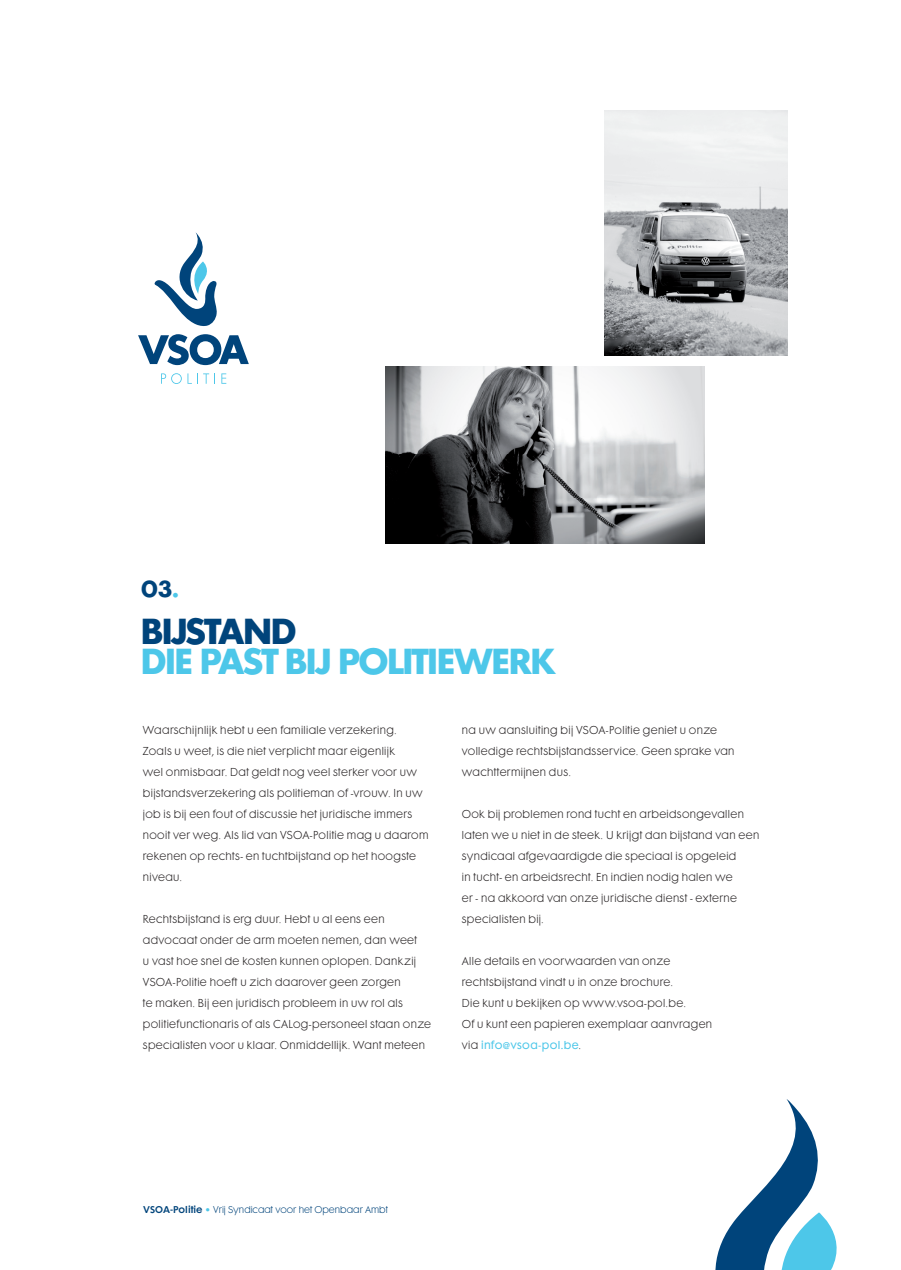
<style>
.page{position:relative;width:901px;height:1270px;background:#fff}
.page>*{position:absolute;margin:0;border:0;box-sizing:border-box;transform-origin:0 0}
.t1{font:33px "Cg Futura Maxi Bd";letter-spacing:-.08em;color:#4dc7e9}
.t2{font:33px "Cg Futura Maxi Bd";letter-spacing:-.08em;color:#00447b}
.t3{font:21px "Cg Futura Maxi Bd";color:#00447b}
.t4{font:10.5px/21px "Cg Futura Maxi Lt";letter-spacing:.03em;color:#231f20}
.t5{font:10.5px "Cg Futura Maxi Bk";letter-spacing:.03em;color:#4dc7e9}
.t6{font:9px "Cg Futura Maxi Lt";color:#00447b}
.s1{color:#4dc7e9}
.s2{font-family:"Cg Futura Maxi Lt";color:#231f20}
.s3{font-family:"Futura Std";font-weight:500;font-size:9px}
.s4{font-family:"Cg Futura Maxi De"}
</style>
<div class="page">
<svg style="left:715px;top:1099px;width:122px;height:170px"></svg>
<svg style="left:161px;top:373px;width:54px;height:11px"></svg>
<svg style="left:221px;top:373px;width:5px;height:11px"></svg>
<svg style="left:138px;top:334px;width:111px;height:31px"></svg>
<svg style="left:154px;top:232px;width:63px;height:94px"></svg>
<img style="left:604px;top:111px;width:183px;height:244px">
<img style="left:385px;top:366px;width:319px;height:177px">
<h2 class="t3" style="left:141px;top:575px;width:39px">03<span class="s1">.</span></h2>
<h1 class="t2" style="left:140px;top:610px;width:158px">BIJSTAND</h1>
<h1 class="t1" style="left:140px;top:640px;width:418px">DIE PAST BIJ POLITIEWERK</h1>
<p class="t4" style="left:143px;top:719px;width:287px">Waarschijnlijk hebt u een familiale verzekering.<br>Zoals u weet, is die niet verplicht maar eigenlijk<br>wel onmisbaar. Dat geldt nog veel sterker voor uw bijstandsverzekering als politieman of -vrouw. In uw job is bij een fout of discussie het juridische immers nooit ver weg. Als lid van VSOA-Politie mag u daarom rekenen op rechts- en tuchtbijstand op het hoogste niveau.</p>
<p class="t4" style="left:143px;top:908px;width:290px">Rechtsbijstand is erg duur. Hebt u al eens een advocaat onder de arm moeten nemen, dan weet<br>u vast hoe snel de kosten kunnen oplopen. Dankzij VSOA-Politie hoeft u zich daarover geen zorgen<br>te maken. Bij een juridisch probleem in uw rol als politiefunctionaris of als CALog-personeel staan onze specialisten voor u klaar. Onmiddellijk. Want meteen</p>
<p class="t4" style="left:462px;top:719px;width:274px">na uw aansluiting bij VSOA-Politie geniet u onze volledige rechtsbijstandsservice. Geen sprake van wachttermijnen dus.</p>
<p class="t4" style="left:462px;top:803px;width:299px">Ook bij problemen rond tucht en arbeidsongevallen laten we u niet in de steek. U krijgt dan bijstand van een syndicaal afgevaardigde die speciaal is opgeleid<br>in tucht- en arbeidsrecht. En indien nodig halen we<br>er - na akkoord van onze juridische dienst - externe specialisten bij.</p>
<p class="t4" style="left:462px;top:950px;width:252px">Alle details en voorwaarden van onze rechtsbijstand vindt u in onze brochure.<br>Die kunt u bekijken op www.vsoa-pol.be.<br>Of u kunt een papieren exemplaar aanvragen</p>
<p class="t5" style="left:462px;top:1038px;width:121px"><span class="s2">via</span> info<span class="s3">@</span>vsoa-pol.be<span class="s2">.</span></p>
<p class="t6" style="left:143px;top:1203px;width:246px"><span class="s4">VSOA-Politie</span> <span class="s1">•</span> Vrij Syndicaat voor het Openbaar Ambt</p>
</div>
